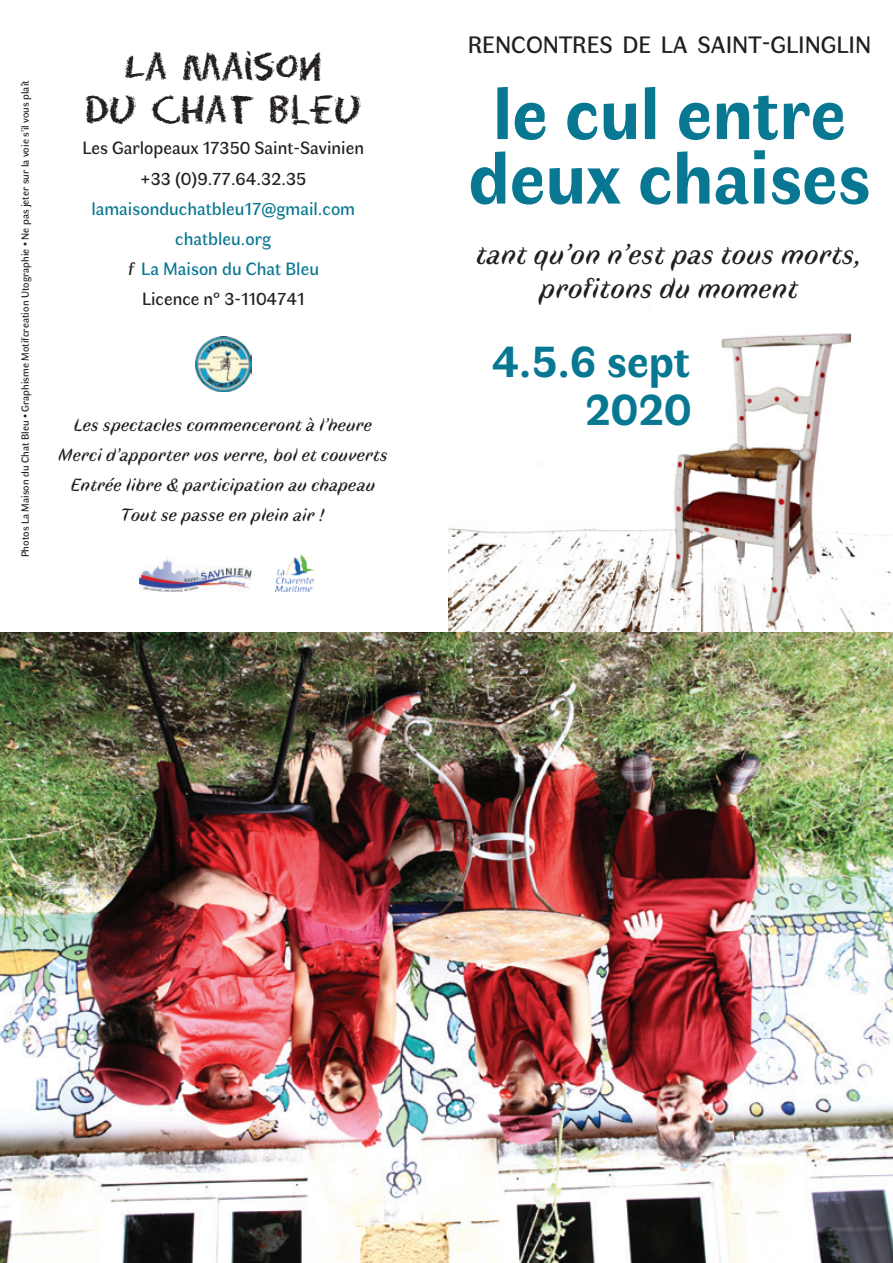
<style>
.page{position:relative;width:893px;height:1263px;background:#fff}
.page>*{position:absolute;margin:0;border:0;box-sizing:border-box;transform-origin:0 0}
.t1{font:700 73.5px/64.5px "Faune Text";color:#087791;text-align:center}
.t2{font:700 45px "Faune Text";color:#087791}
.t3{font:36px/43.2px "Eraser";color:#231f20;text-align:center}
.t4{font:italic 28.5px/34.5px "Faune Text";color:#231f20;text-align:center}
.t5{font:24px "Faune Text";color:#231f20}
.t6{font:italic 18px "Faune Text";color:#231f20}
.t7{font:18px "Faune Text";color:#231f20}
.t8{font:18px "Faune Text";color:#087791}
.t9{font:10.5px "Faune Text";color:#231f20}
.s1{font-style:italic;color:#231f20}
</style>
<div class="page">
<img style="left:448px;top:310px;width:443px;height:322px">
<img style="left:0;top:632px;width:893px;height:631px">
<img style="left:614px;top:311px;width:236px;height:217px">
<img style="left:195px;top:336px;width:56px;height:56px">
<img style="left:140px;top:558px;width:111px;height:34px">
<img style="left:275px;top:554px;width:38px;height:38px">
<p class="t9" style="left:18px;top:557px;width:479px;rotate:-90deg">Photos La Maison du Chat Bleu • Graphisme Motifcreation Utographie • Ne pas jeter sur la voie s’il vous plaît</p>
<p class="t3" style="left:84px;top:45px;width:279px">LA MAISON<br>DU CHAT BLEU</p>
<p class="t7" style="left:82px;top:136px;width:283px">Les Garlopeaux 17350 Saint-Savinien</p>
<p class="t7" style="left:140px;top:167px;width:168px">+33 (0)9.77.64.32.35</p>
<p class="t8" style="left:91px;top:197px;width:265px">lamaisonduchatbleu17@gmail.com</p>
<p class="t8" style="left:175px;top:227px;width:97px">chatbleu.org</p>
<p class="t8" style="left:127px;top:257px;width:193px"><span class="s1">f</span> La Maison du Chat Bleu</p>
<p class="t7" style="left:142px;top:287px;width:164px">Licence n° 3-1104741</p>
<p class="t6" style="left:74px;top:413px;width:300px">Les spectacles commenceront à l’heure</p>
<p class="t6" style="left:58px;top:443px;width:331px">Merci d’apporter vos verre, bol et couverts</p>
<p class="t6" style="left:71px;top:473px;width:307px">Entrée libre &amp; participation au chapeau</p>
<p class="t6" style="left:121px;top:503px;width:205px">Tout se passe en plein air !</p>
<p class="t5" style="left:468px;top:29px;width:405px">RENCONTRES DE LA SAINT-GLINGLIN</p>
<p class="t1" style="left:468px;top:78px;width:403px">le cul entre deux chaises</p>
<p class="t4" style="left:476px;top:236px;width:388px">tant qu’on n’est pas tous morts, profitons du moment</p>
<p class="t2" style="left:492px;top:330px;width:200px">4.5.6 sept</p>
<p class="t2" style="left:585px;top:378px;width:108px">2020</p>
</div>
